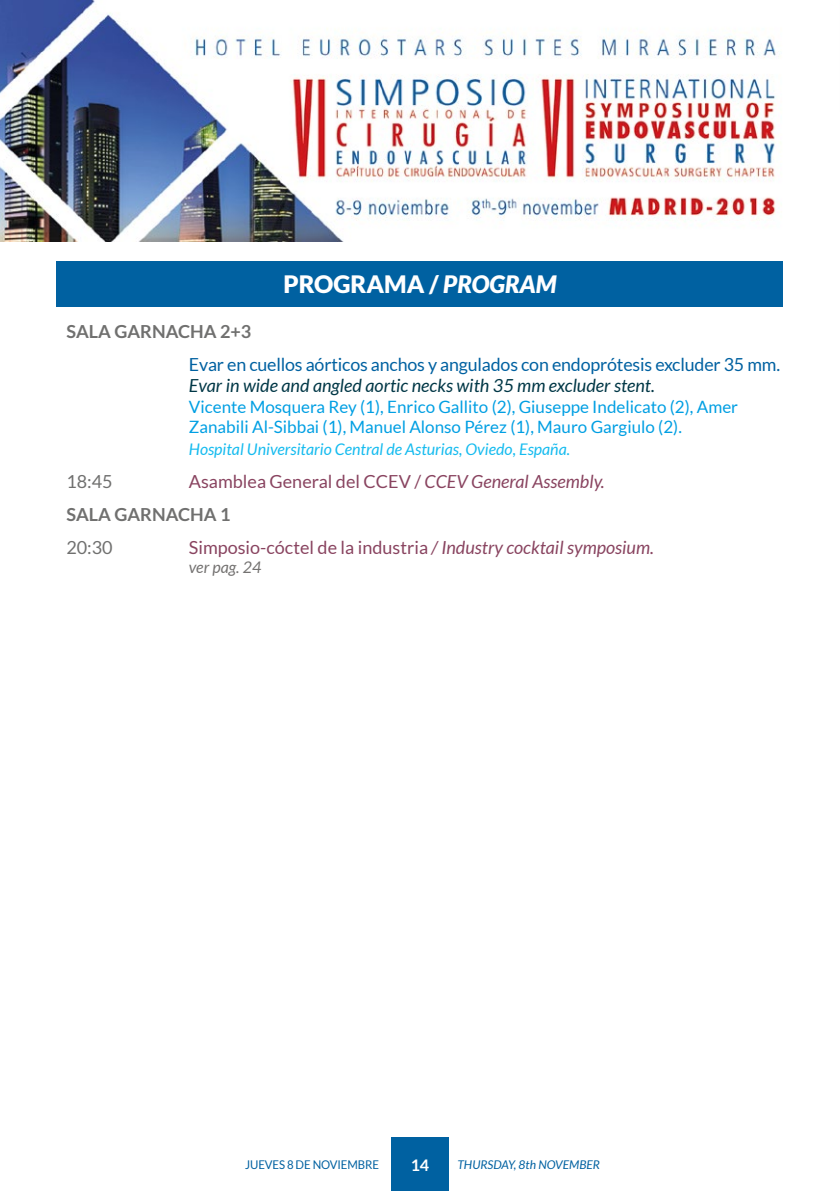
<style>
.page{position:relative;width:840px;height:1191px;background:#fff}
.page>*{position:absolute;margin:0;border:0;box-sizing:border-box;transform-origin:0 0}
.t1{font:900 24px "Lato";color:#fff}
.t2{font:18px/33px "Lato";color:#894460}
.t3{font:18px "Lato";letter-spacing:-.01em;color:#0061a1}
.t4{font:italic 18px "Lato";color:#003746}
.t5{font:700 18px "Lato";color:#70706f}
.t6{font:18px "Lato";color:#70706f}
.t7{font:17px/20.4px "Lato";color:#009fe3}
.t8{font:italic 16px "Lato";color:#15bbef}
.t9{font:italic 16px "Lato";color:#747271}
.t10{font:700 16px "Lato";color:#fff}
.t11{font:italic 12px "Lato";color:#0061a1}
.t12{font:12px "Lato";letter-spacing:-.01em;color:#0061a1;scale:.95 1}
.s1{font-style:italic}
.s2{font-weight:700;color:#70706f}
</style>
<div class="page">
<div style="left:57px;top:261px;width:725px;height:45px;background:#0061a1"></div>
<img style="left:0;top:0;width:780px;height:241px">
<div style="left:391px;top:1137px;width:57px;height:54px;background:#0061a1"></div>
<h1 class="t1" style="left:283px;top:270px;width:274px">PROGRAMA / <span class="s1">PROGRAM</span></h1>
<p class="t5" style="left:66px;top:321px;width:186px">SALA GARNACHA 2+3</p>
<p class="t3" style="left:189px;top:354px;width:592px">Evar en cuellos aórticos anchos y angulados con endoprótesis excluder 35 mm.</p>
<p class="t4" style="left:189px;top:376px;width:467px">Evar in wide and angled aortic necks with 35 mm excluder stent.</p>
<p class="t7" style="left:189px;top:396px;width:550px">Vicente Mosquera Rey (1), Enrico Gallito (2), Giuseppe Indelicato (2), Amer<br>Zanabili Al-Sibbai (1), Manuel Alonso Pérez (1), Mauro Gargiulo (2).</p>
<p class="t8" style="left:189px;top:440px;width:382px">Hospital Universitario Central de Asturias, Oviedo, España.</p>
<p class="t6" style="left:66px;top:471px;width:48px">18:45</p>
<p class="t2" style="left:66px;top:464px;width:539px;text-indent:122px">Asamblea General del CCEV / <span class="s1">CCEV General Assembly.<br></span><span class="s2">SALA GARNACHA 1</span></p>
<p class="t6" style="left:66px;top:537px;width:48px">20:30</p>
<p class="t2" style="left:189px;top:530px;width:466px">Simposio-cóctel de la industria <span class="s1">/ Industry cocktail symposium.</span></p>
<p class="t9" style="left:189px;top:558px;width:74px">ver pag. 24</p>
<p class="t12" style="left:245px;top:1158px;width:142px">JUEVES 8 DE NOVIEMBRE</p>
<p class="t10" style="left:410px;top:1156px;width:20px">14</p>
<p class="t11" style="left:457px;top:1158px;width:144px">THURSDAY, 8th NOVEMBER</p>
</div>
